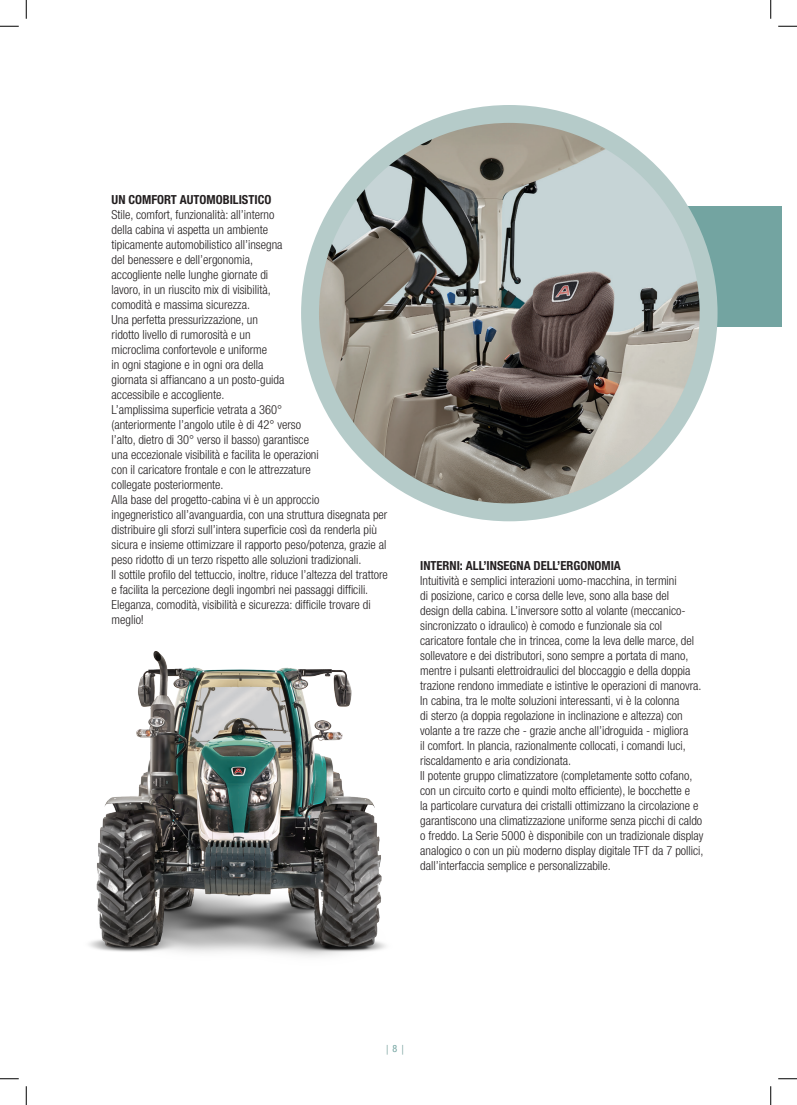
<style>
.page{position:relative;width:797px;height:1105px;background:#fff}
.page>*{position:absolute;margin:0;border:0;box-sizing:border-box;transform-origin:0 0}
.t1{font:300 condensed 12.5px/15px "Helvetica Neue LT Std";color:#231f20}
.t2{font:700 condensed 12.5px "Helvetica Neue LT Std";color:#231f20}
.t3{font:condensed 10px "Helvetica Neue LT Std";color:#73a4a1}
</style>
<div class="page">
<svg style="left:386px;top:1045px;width:2px;height:10px"></svg>
<div style="left:420px;top:206px;width:361px;height:120px;background:#73a4a1"></div>
<img style="left:315px;top:114px;width:393px;height:398px">
<div style="left:301px;top:105px;width:416px;height:416px;border:18px solid #b5cbc9;border-radius:50%"></div>
<img style="left:89px;top:651px;width:297px;height:306px">
<svg style="left:0;top:25px;width:19px;height:2px"></svg>
<svg style="left:778px;top:25px;width:19px;height:2px"></svg>
<svg style="left:0;top:1078px;width:19px;height:1px"></svg>
<svg style="left:778px;top:1078px;width:19px;height:1px"></svg>
<svg style="left:25px;top:0;width:2px;height:19px"></svg>
<svg style="left:25px;top:1086px;width:2px;height:19px"></svg>
<svg style="left:770px;top:0;width:1px;height:19px"></svg>
<svg style="left:770px;top:1086px;width:1px;height:19px"></svg>
<p class="t2" style="left:112px;top:192px;width:161px">UN COMFORT AUTOMOBILISTICO</p>
<p class="t1" style="left:112px;top:207px;width:278px">Stile, comfort, funzionalità: all’interno<br>della cabina vi aspetta un ambiente<br>tipicamente automobilistico all’insegna<br>del benessere e dell’ergonomia,<br>accogliente nelle lunghe giornate di<br>lavoro, in un riuscito mix di visibilità,<br>comodità e massima sicurezza.<br>Una perfetta pressurizzazione, un<br>ridotto livello di rumorosità e un<br>microclima confortevole e uniforme<br>in ogni stagione e in ogni ora della<br>giornata si affiancano a un posto-guida<br>accessibile e accogliente.<br>L’amplissima superficie vetrata a 360°<br>(anteriormente l’angolo utile è di 42° verso<br>l’alto, dietro di 30° verso il basso) garantisce<br>una eccezionale visibilità e facilita le operazioni<br>con il caricatore frontale e con le attrezzature<br>collegate posteriormente.<br>Alla base del progetto-cabina vi è un approccio<br>ingegneristico all’avanguardia, con una struttura disegnata per distribuire gli sforzi sull’intera superficie così da renderla più sicura e insieme ottimizzare il rapporto peso/potenza, grazie al peso ridotto di un terzo rispetto alle soluzioni tradizionali.<br>Il sottile profilo del tettuccio, inoltre, riduce l’altezza del trattore e facilita la percezione degli ingombri nei passaggi difficili.<br>Eleganza, comodità, visibilità e sicurezza: difficile trovare di meglio!</p>
<p class="t2" style="left:420px;top:558px;width:202px">INTERNI: ALL’INSEGNA DELL’ERGONOMIA</p>
<p class="t1" style="left:420px;top:573px;width:285px">Intuitività e semplici interazioni uomo-macchina, in termini<br>di posizione, carico e corsa delle leve, sono alla base del<br>design della cabina. L’inversore sotto al volante (meccanico&shy;sincronizzato o idraulico) è comodo e funzionale sia col caricatore fontale che in trincea, come la leva delle marce, del sollevatore e dei distributori, sono sempre a portata di mano, mentre i pulsanti elettroidraulici del bloccaggio e della doppia trazione rendono immediate e istintive le operazioni di manovra.<br>In cabina, tra le molte soluzioni interessanti, vi è la colonna<br>di sterzo (a doppia regolazione in inclinazione e altezza) con volante a tre razze che - grazie anche all’idroguida - migliora<br>il comfort. In plancia, razionalmente collocati, i comandi luci, riscaldamento e aria condizionata.<br>Il potente gruppo climatizzatore (completamente sotto cofano, con un circuito corto e quindi molto efficiente), le bocchette e<br>la particolare curvatura dei cristalli ottimizzano la circolazione e garantiscono una climatizzazione uniforme senza picchi di caldo o freddo. La Serie 5000 è disponibile con un tradizionale display analogico o con un più moderno display digitale TFT da 7 pollici, dall’interfaccia semplice e personalizzabile.</p>
<p class="t3" style="left:392px;top:1043px;width:6px">8</p>
</div>
